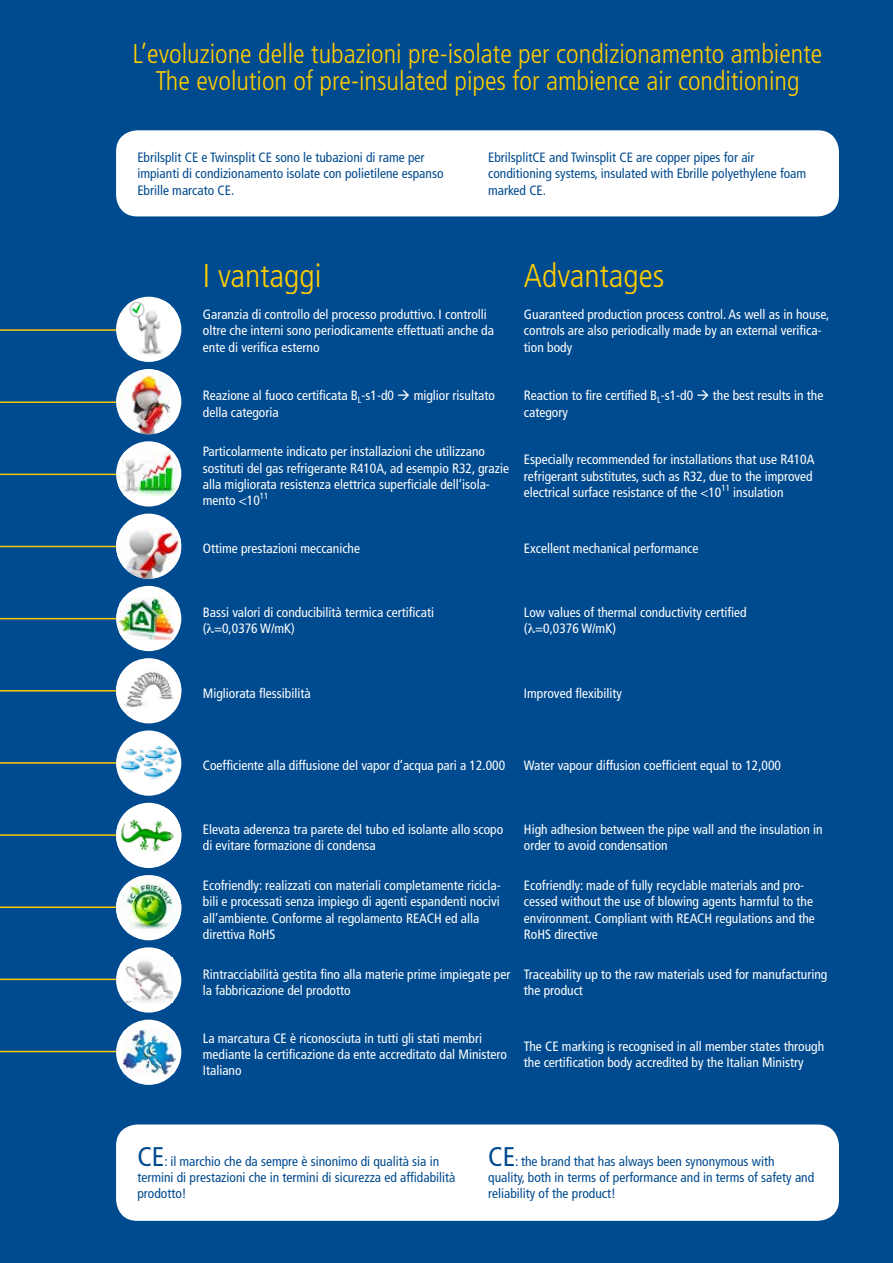
<style>
.page{position:relative;width:893px;height:1263px;background:#004b8f}
.page>*{position:absolute;margin:0;border:0;box-sizing:border-box;transform-origin:0 0}
.t1{font:300 condensed 33px "Frutiger";color:#ffcd00}
.t2{font:300 condensed 27px/27px "Frutiger";color:#ffcd00;text-align:center}
.t3{font:condensed 13.5px/16.2px "Frutiger";color:#fff}
.t4{font:condensed 13.5px/16.8px "Frutiger";color:#004b8f}
.s1{font-size:27px}
</style>
<div class="page">
<div style="left:116px;top:130px;width:723px;height:86px;background:#fff;border-radius:21px"></div>
<div style="left:116px;top:1124px;width:723px;height:97px;background:#fff;border-radius:21px"></div>
<hr style="left:0;top:329px;width:137px;height:2px;background:#fdc900">
<hr style="left:0;top:401px;width:137px;height:2px;background:#fdc900">
<hr style="left:0;top:474px;width:137px;height:1px;background:#fdc900">
<hr style="left:0;top:546px;width:137px;height:1px;background:#fdc900">
<hr style="left:0;top:618px;width:137px;height:1px;background:#fdc900">
<hr style="left:0;top:690px;width:137px;height:1px;background:#fdc900">
<hr style="left:0;top:762px;width:137px;height:2px;background:#fdc900">
<hr style="left:0;top:834px;width:137px;height:2px;background:#fdc900">
<hr style="left:0;top:906px;width:137px;height:2px;background:#fdc900">
<hr style="left:0;top:979px;width:137px;height:1px;background:#fdc900">
<hr style="left:0;top:1051px;width:137px;height:1px;background:#fdc900">
<div style="left:116px;top:297px;width:65px;height:65px;background:#fff;border-radius:50%"></div>
<img style="left:127px;top:302px;width:44px;height:55px">
<div style="left:116px;top:586px;width:65px;height:65px;background:#fff;border-radius:50%"></div>
<img style="left:119px;top:597px;width:55px;height:43px">
<div style="left:116px;top:875px;width:65px;height:65px;background:#fff;border-radius:50%"></div>
<img style="left:116px;top:876px;width:65px;height:58px">
<div style="left:116px;top:441px;width:65px;height:65px;background:#fff;border-radius:50%"></div>
<img style="left:118px;top:451px;width:61px;height:45px">
<div style="left:116px;top:730px;width:65px;height:66px;background:#fff;border-radius:50%"></div>
<img style="left:121px;top:747px;width:55px;height:32px">
<div style="left:116px;top:1020px;width:65px;height:65px;background:#fff;border-radius:50%"></div>
<img style="left:123px;top:1029px;width:53px;height:45px">
<div style="left:116px;top:369px;width:65px;height:65px;background:#fff;border-radius:50%"></div>
<img style="left:119px;top:375px;width:59px;height:59px">
<div style="left:116px;top:658px;width:65px;height:65px;background:#fff;border-radius:50%"></div>
<img style="left:116px;top:661px;width:65px;height:49px">
<div style="left:116px;top:947px;width:65px;height:65px;background:#fff;border-radius:50%"></div>
<img style="left:125px;top:960px;width:47px;height:42px">
<div style="left:116px;top:514px;width:65px;height:65px;background:#fff;border-radius:50%"></div>
<img style="left:116px;top:528px;width:65px;height:51px">
<div style="left:116px;top:803px;width:65px;height:65px;background:#fff;border-radius:50%"></div>
<img style="left:116px;top:808px;width:65px;height:53px">
<h2 class="t2" style="left:133px;top:41px;width:691px">L’evoluzione delle tubazioni pre-isolate per condizionamento ambiente<br>The evolution of pre-insulated pipes for ambience air conditioning</h2>
<p class="t4" style="left:137px;top:149px;width:308px">Ebrilsplit CE e Twinsplit CE sono le tubazioni di rame per impianti di condizionamento isolate con polietilene espanso<br>Ebrille marcato CE.</p>
<p class="t4" style="left:488px;top:149px;width:320px">EbrilsplitCE and Twinsplit CE are copper pipes for air conditioning systems, insulated with Ebrille polyethylene foam marked CE.</p>
<h1 class="t1" style="left:203px;top:257px;width:120px">I vantaggi</h1>
<h1 class="t1" style="left:524px;top:257px;width:142px">Advantages</h1>
<p class="t3" style="left:203px;top:306px;width:293px">Garanzia di controllo del processo produttivo. I controlli oltre che interni sono periodicamente effettuati anche da ente di verifica esterno</p>
<p class="t3" style="left:524px;top:306px;width:307px">Guaranteed production process control. As well as in house, controls are also periodically made by an external verifica&shy;tion body</p>
<p class="t3" style="left:203px;top:388px;width:293px">Reazione al fuoco certificata B<sub>L</sub>-s1-d0 → miglior risultato della categoria</p>
<p class="t3" style="left:524px;top:388px;width:301px">Reaction to fire certified B<sub>L</sub>-s1-d0 → the best results in the category</p>
<p class="t3" style="left:203px;top:444px;width:308px">Particolarmente indicato per installazioni che utilizzano sostituti del gas refrigerante R410A, ad esempio R32, grazie alla migliorata resistenza elettrica superficiale dell’isola&shy;mento &lt;10<sup>11</sup></p>
<p class="t3" style="left:524px;top:452px;width:292px">Especially recommended for installations that use R410A refrigerant substitutes, such as R32, due to the improved electrical surface resistance of the &lt;10<sup>11</sup> insulation</p>
<p class="t3" style="left:203px;top:540px;width:159px">Ottime prestazioni meccaniche</p>
<p class="t3" style="left:524px;top:540px;width:176px">Excellent mechanical performance</p>
<p class="t3" style="left:203px;top:604px;width:233px">Bassi valori di conducibilità termica certificati ( =0,0376 W/mK)</p>
<p class="t3" style="left:524px;top:604px;width:224px">Low values of thermal conductivity certified ( =0,0376 W/mK)</p>
<p class="t3" style="left:203px;top:685px;width:109px">Migliorata flessibilità</p>
<p class="t3" style="left:524px;top:685px;width:99px">Improved flexibility</p>
<p class="t3" style="left:203px;top:757px;width:304px">Coefficiente alla diffusione del vapor d’acqua pari a 12.000</p>
<p class="t3" style="left:524px;top:757px;width:259px">Water vapour diffusion coefficient equal to 12,000</p>
<p class="t3" style="left:203px;top:821px;width:302px">Elevata aderenza tra parete del tubo ed isolante allo scopo di evitare formazione di condensa</p>
<p class="t3" style="left:524px;top:821px;width:300px">High adhesion between the pipe wall and the insulation in order to avoid condensation</p>
<p class="t3" style="left:203px;top:877px;width:299px">Ecofriendly: realizzati con materiali completamente ricicla&shy;bili e processati senza impiego di agenti espandenti nocivi all’ambiente. Conforme al regolamento REACH ed alla direttiva RoHS</p>
<p class="t3" style="left:524px;top:877px;width:292px">Ecofriendly: made of fully recyclable materials and pro&shy;cessed without the use of blowing agents harmful to the environment. Compliant with REACH regulations and the RoHS directive</p>
<p class="t3" style="left:203px;top:966px;width:309px">Rintracciabilità gestita fino alla materie prime impiegate per la fabbricazione del prodotto</p>
<p class="t3" style="left:524px;top:966px;width:305px">Traceability up to the raw materials used for manufacturing the product</p>
<p class="t3" style="left:203px;top:1030px;width:306px">La marcatura CE è riconosciuta in tutti gli stati membri mediante la certificazione da ente accreditato dal Ministero<br>Italiano</p>
<p class="t3" style="left:524px;top:1038px;width:302px">The CE marking is recognised in all member states through the certification body accredited by the Italian Ministry</p>
<p class="t4" style="left:137px;top:1153px;width:320px;line-height:16.2px"><span class="s1">CE</span>: il marchio che da sempre è sinonimo di qualità sia in termini di prestazioni che in termini di sicurezza ed affidabilità prodotto!</p>
<p class="t4" style="left:488px;top:1153px;width:328px;line-height:16.2px"><span class="s1">CE</span>: the brand that has always been synonymous with quality, both in terms of performance and in terms of safety and reliability of the product!</p>
</div>
